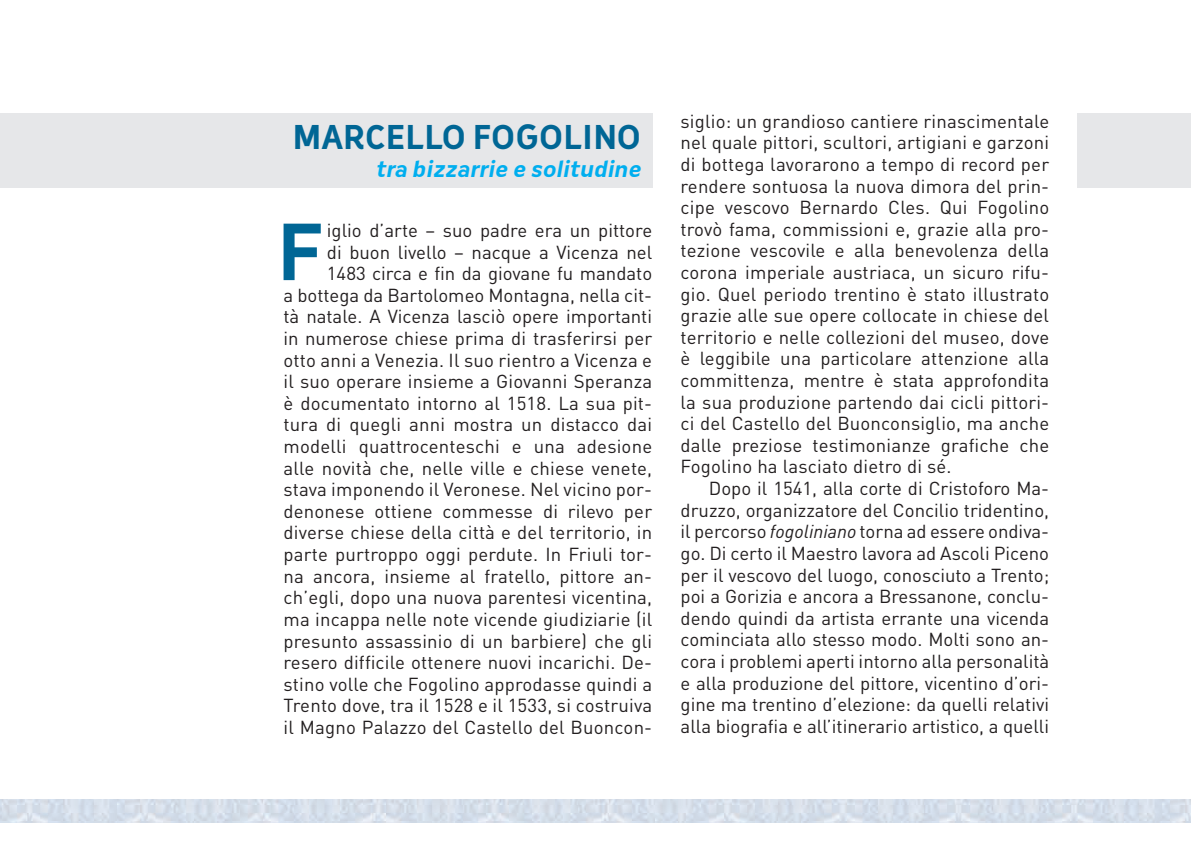
<style>
.page{position:relative;width:1191px;height:851px;background:#fff}
.page>*{position:absolute;margin:0;border:0;box-sizing:border-box;transform-origin:0 0}
.t1{font:700 79.2px "DIN Pro";color:#006695}
.t2{font:700 32px "Oceania";color:#006695}
.t3{font:italic 700 22px "Oceania";color:#00aeef}
.t4{font:18.6px/21.6px "DIN Pro";letter-spacing:.01em;color:#231f20;text-align:justify}
.s1{font-family:"DIN";font-style:italic}
</style>
<div class="page">
<img style="left:0;top:799px;width:1191px;height:23px">
<div style="left:0;top:113px;width:652px;height:75px;background:#e6e7e9"></div>
<div style="left:1077px;top:113px;width:114px;height:75px;background:#e6e7e9"></div>
<h2 class="t2" style="left:293px;top:118px;width:349px">MARCELLO FOGOLINO</h2>
<p class="t3" style="left:375px;top:156px;width:271px">tra bizzarrie e solitudine</p>
<p class="t4" style="left:283px;top:218px;width:370px;text-align:right">iglio d’arte – suo padre era un pittore<br>di buon livello – nacque a Vicenza nel 1483 circa e fin da giovane fu mandato<br>a bottega da Bartolomeo Montagna, nella cit&shy;tà natale. A Vicenza lasciò opere importanti in numerose chiese prima di trasferirsi per otto anni a Venezia. Il suo rientro a Vicenza e il suo operare insieme a Giovanni Speranza è documentato intorno al 1518. La sua pit&shy;tura di quegli anni mostra un distacco dai modelli quattrocenteschi e una adesione alle novità che, nelle ville e chiese venete, stava imponendo il Veronese. Nel vicino por&shy;denonese ottiene commesse di rilevo per diverse chiese della città e del territorio, in parte purtroppo oggi perdute. In Friuli tor&shy;na ancora, insieme al fratello, pittore an&shy;ch’egli, dopo una nuova parentesi vicentina, ma incappa nelle note vicende giudiziarie (il presunto assassinio di un barbiere) che gli resero difficile ottenere nuovi incarichi. De&shy;stino volle che Fogolino approdasse quindi a Trento dove, tra il 1528 e il 1533, si costruiva il Magno Palazzo del Castello del Buoncon-</p>
<h1 class="t1" style="left:277px;top:197px;width:48px">F</h1>
<p class="t4" style="left:680px;top:109px;width:370px">siglio: un grandioso cantiere rinascimentale nel quale pittori, scultori, artigiani e garzoni di bottega lavorarono a tempo di record per rendere sontuosa la nuova dimora del prin&shy;cipe vescovo Bernardo Cles. Qui Fogolino trovò fama, commissioni e, grazie alla pro&shy;tezione vescovile e alla benevolenza della corona imperiale austriaca, un sicuro rifu&shy;gio. Quel periodo trentino è stato illustrato grazie alle sue opere collocate in chiese del territorio e nelle collezioni del museo, dove è leggibile una particolare attenzione alla committenza, mentre è stata approfondita la sua produzione partendo dai cicli pittori&shy;ci del Castello del Buonconsiglio, ma anche dalle preziose testimonianze grafiche che Fogolino ha lasciato dietro di sé.</p>
<p class="t4" style="left:680px;top:476px;width:370px;text-indent:28px">Dopo il 1541, alla corte di Cristoforo Ma&shy;druzzo, organizzatore del Concilio tridentino, il percorso <span class="s1">fogoliniano</span> torna ad essere ondiva&shy;go. Di certo il Maestro lavora ad Ascoli Piceno per il vescovo del luogo, conosciuto a Trento; poi a Gorizia e ancora a Bressanone, conclu&shy;dendo quindi da artista errante una vicenda cominciata allo stesso modo. Molti sono an&shy;cora i problemi aperti intorno alla personalità e alla produzione del pittore, vicentino d’ori&shy;gine ma trentino d’elezione: da quelli relativi alla biografia e all’itinerario artistico, a quelli</p>
</div>
